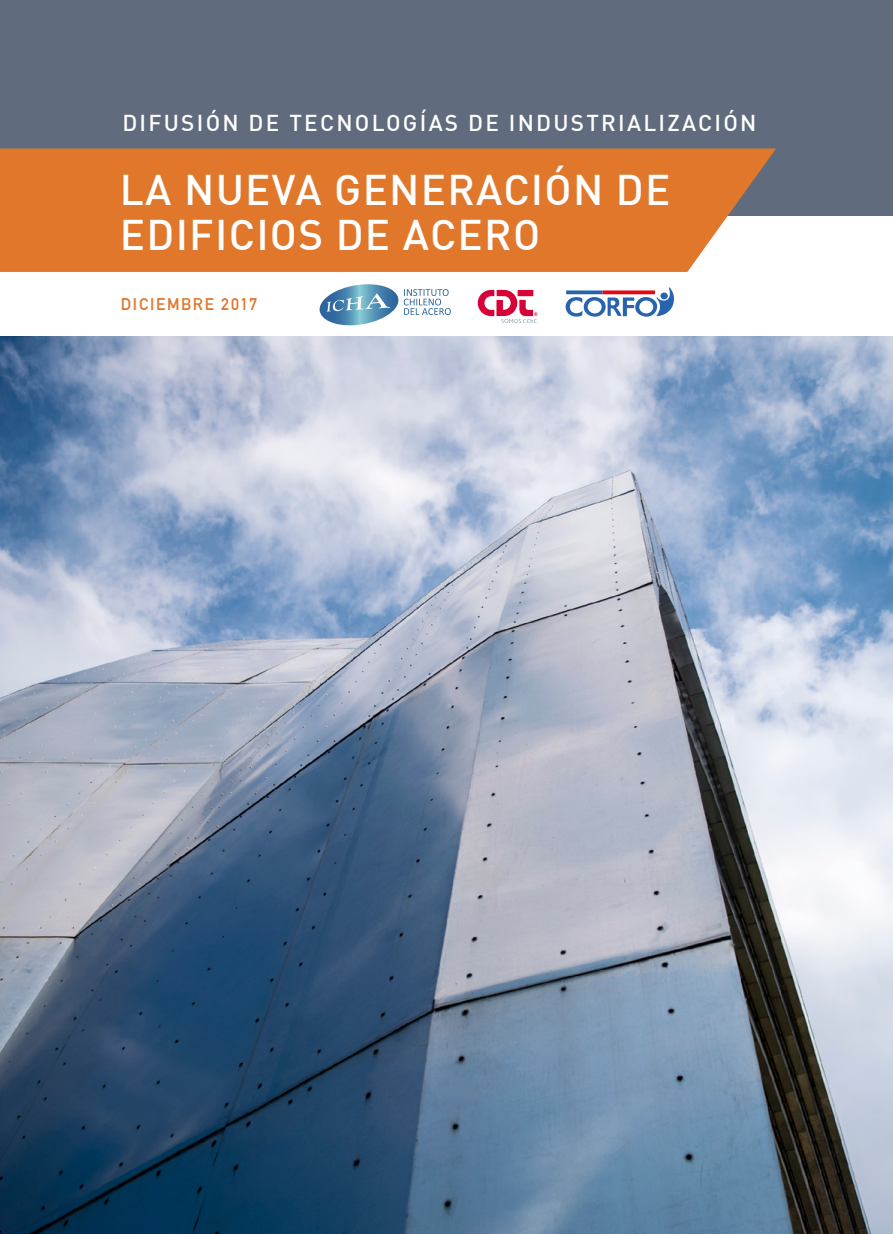
<style>
.page{position:relative;width:893px;height:1234px;background:#fff}
.page>*{position:absolute;margin:0;border:0;box-sizing:border-box;transform-origin:0 0}
.t1{font:500 42px/45px "DIN";letter-spacing:.03em;color:#fff}
.t2{font:500 22.5px "DIN";letter-spacing:.1em;color:#fff}
.t3{font:700 16.5px "DIN Alternate";letter-spacing:.105em;color:#e0772b}
</style>
<div class="page">
<div style="left:0;top:0;width:893px;height:217px;background:#606c7d"></div>
<div style="left:0;top:216px;width:893px;height:121px;background:#fff"></div>
<div style="left:0;top:148px;width:776px;height:124px;background:#e0772b"></div>
<img style="left:0;top:337px;width:893px;height:896px">
<svg style="left:477px;top:290px;width:61px;height:33px"></svg>
<svg style="left:565px;top:287px;width:109px;height:30px"></svg>
<div style="left:660px;top:292px;width:8px;height:7px;background:#2864ae;border-radius:50%"></div>
<svg style="left:319px;top:284px;width:132px;height:42px"></svg>
<p class="t2" style="left:122px;top:108px;width:636px">DIFUSIÓN DE TECNOLOGÍAS DE INDUSTRIALIZACIÓN</p>
<h1 class="t1" style="left:120px;top:166px;width:552px">LA NUEVA GENERACIÓN DE<br>EDIFICIOS DE ACERO</h1>
<p class="t3" style="left:121px;top:291px;width:138px">DICIEMBRE 2017</p>
</div>
